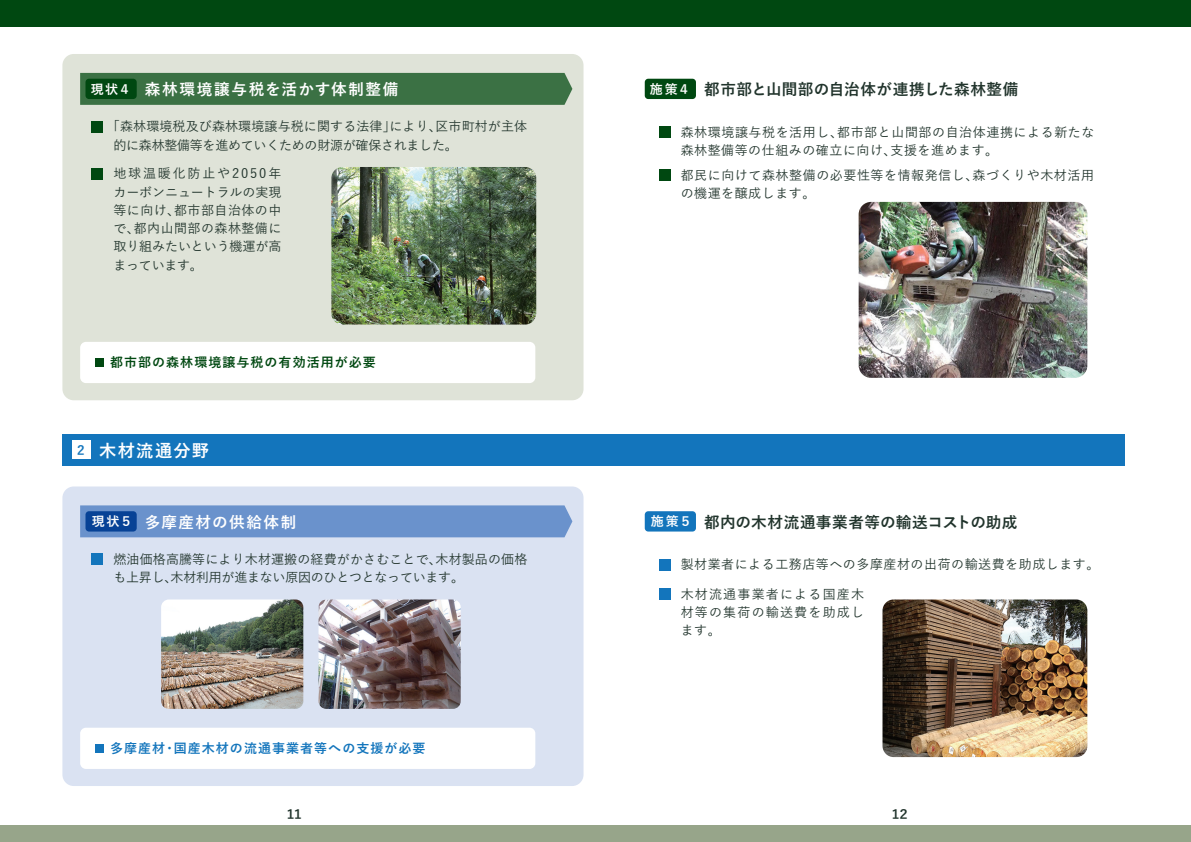
<style>
.page{position:relative;width:1191px;height:842px;background:#fff}
.page>*{position:absolute;margin:0;border:0;box-sizing:border-box;transform-origin:0 0}
.t1{font:700 17.2px "Yu Gothic";letter-spacing:.075em;color:#fff}
.t2{font:700 15.6px "Yu Gothic";letter-spacing:.015em;color:#21342c}
.t3{font:700 15.6px "Yu Gothic";letter-spacing:.09em;color:#fff}
.t4{font:500 13px/18.3px "Yu Gothic";letter-spacing:.035em;color:#21342c;text-align:justify}
.t5{font:500 13px/18.3px "Yu Gothic";letter-spacing:.01em;color:#21342c}
.t6{font:700 13px "Yu Gothic";letter-spacing:.08em;color:#1375bc}
.t7{font:700 13px "Yu Gothic";letter-spacing:.08em;color:#004811}
.t8{font:700 13px "Yu Gothic";color:#21342c}
.s1{font-size:13px}
.s2{font-size:13px;color:#1375bc}
.s3{font-size:13px;color:#fff}
</style>
<div class="page">
<div style="left:0;top:825px;width:1191px;height:17px;background:#97a58a"></div>
<div style="left:0;top:0;width:1191px;height:26px;background:#004811"></div>
<div style="left:62px;top:54px;width:521px;height:346px;background:#dfe3d8;border-radius:11px"></div>
<div style="left:62px;top:486px;width:521px;height:300px;background:#dae2f2;border-radius:11px"></div>
<div style="left:62px;top:434px;width:1063px;height:32px;background:#1375bc"></div>
<div style="left:72px;top:441px;width:18px;height:18px;background:#fff"></div>
<img style="left:331px;top:167px;width:205px;height:158px">
<img style="left:858px;top:202px;width:229px;height:176px">
<div style="left:80px;top:342px;width:455px;height:41px;background:#fff;border-radius:6px"></div>
<div style="left:92px;top:121px;width:11px;height:11px;background:#004811"></div>
<div style="left:92px;top:168px;width:11px;height:11px;background:#004811"></div>
<div style="left:95px;top:358px;width:8px;height:9px;background:#004811"></div>
<div style="left:80px;top:73px;width:492px;height:32px;background:#3b7144"></div>
<div style="left:85px;top:79px;width:52px;height:20px;background:#004811;border-radius:4px"></div>
<div style="left:659px;top:127px;width:11px;height:11px;background:#004811"></div>
<div style="left:659px;top:170px;width:11px;height:11px;background:#004811"></div>
<div style="left:645px;top:79px;width:51px;height:20px;background:#004811;border-radius:4px"></div>
<img style="left:318px;top:599px;width:143px;height:110px">
<img style="left:161px;top:599px;width:142px;height:110px">
<img style="left:882px;top:599px;width:205px;height:158px">
<div style="left:80px;top:728px;width:455px;height:41px;background:#fff;border-radius:6px"></div>
<div style="left:92px;top:554px;width:11px;height:11px;background:#1375bc"></div>
<div style="left:95px;top:744px;width:8px;height:9px;background:#1375bc"></div>
<div style="left:80px;top:505px;width:492px;height:32px;background:#6a92cc"></div>
<div style="left:85px;top:511px;width:52px;height:20px;background:#074296;border-radius:4px"></div>
<div style="left:659px;top:559px;width:11px;height:11px;background:#1375bc"></div>
<div style="left:659px;top:589px;width:11px;height:11px;background:#1375bc"></div>
<div style="left:645px;top:511px;width:51px;height:20px;background:#1375bc;border-radius:4px"></div>
<p class="t3" style="left:91px;top:81px;width:309px"><span class="s1">現状４</span> 森林環境譲与税を活かす体制整備</p>
<p class="t5" style="left:113px;top:116px;width:415px;text-indent:-6px">「森林環境税及び森林環境譲与税に関する法律」により、区市町村が主体的に森林整備等を進めていくための財源が確保されました。</p>
<p class="t4" style="left:113px;top:163px;width:169px">地球温暖化防止や2050年カーボンニュートラルの実現等に向け、都市部自治体の中で、都内山間部の森林整備に取り組みたいという機運が高まっています。</p>
<p class="t7" style="left:110px;top:355px;width:267px">都市部の森林環境譲与税の有効活用が必要</p>
<h1 class="t1" style="left:77px;top:440px;width:133px"><span class="s2">2</span> 木材流通分野</h1>
<p class="t3" style="left:92px;top:513px;width:206px"><span class="s1">現状５</span> 多摩産材の供給体制</p>
<p class="t5" style="left:113px;top:548px;width:415px">燃油価格高騰等により木材運搬の経費がかさむことで、木材製品の価格も上昇し、木材利用が進まない原因のひとつとなっています。</p>
<p class="t6" style="left:110px;top:741px;width:317px">多摩産材・国産木材の流通事業者等への支援が必要</p>
<p class="t2" style="left:650px;top:81px;width:370px"><span class="s3">施策４</span> 都市部と山間部の自治体が連携した森林整備</p>
<p class="t4" style="left:680px;top:121px;width:415px">森林環境譲与税を活用し、都市部と山間部の自治体連携による新たな森林整備等の仕組みの確立に向け、支援を進めます。</p>
<p class="t4" style="left:680px;top:164px;width:415px">都民に向けて森林整備の必要性等を情報発信し、森づくりや木材活用の機運を醸成します。</p>
<p class="t2" style="left:651px;top:513px;width:368px"><span class="s3">施策５</span> 都内の木材流通事業者等の輸送コストの助成</p>
<p class="t4" style="left:680px;top:554px;width:420px">製材業者による工務店等への多摩産材の出荷の輸送費を助成します。</p>
<p class="t4" style="left:680px;top:583px;width:185px">木材流通事業者による国産木材等の集荷の輸送費を助成します。</p>
<p class="t8" style="left:284px;top:807px;width:22px">１１</p>
<p class="t8" style="left:889px;top:807px;width:22px">１２</p>
</div>
